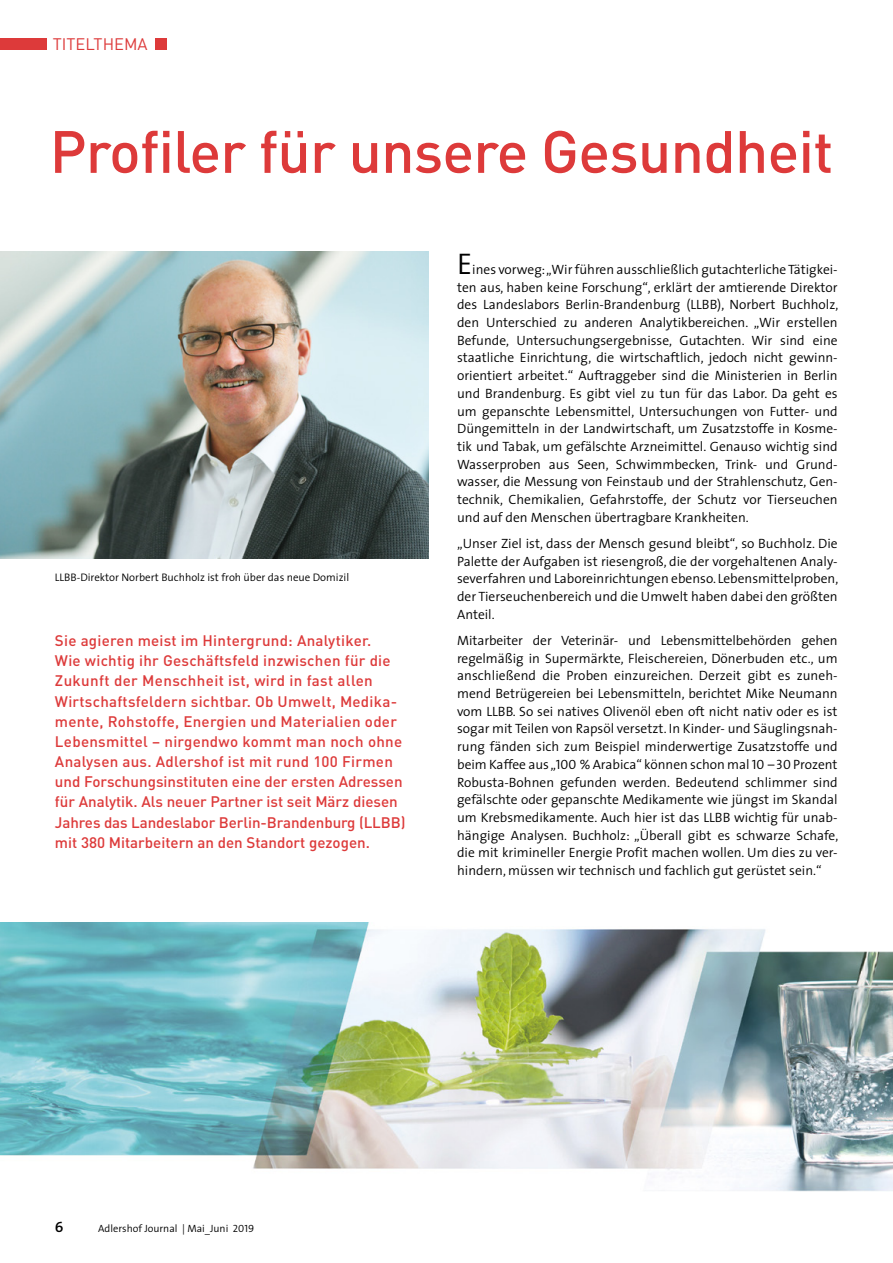
<style>
.page{position:relative;width:893px;height:1263px;background:#fff}
.page>*{position:absolute;margin:0;border:0;box-sizing:border-box;transform-origin:0 0}
.t1{font:500 58.8px "DIN";letter-spacing:-.01em;color:#dd3a3a}
.t2{font:300 30px "The Sans";color:#000}
.t3{font:16.5px "DIN";color:#dd3a3a}
.t4{font:500 15.15px/20.1px "DIN";letter-spacing:.015em;color:#dd3a3a}
.t5{font:15px "The Mix Semi Bold Caps";color:#000}
.t6{font:300 13.5px/17.7px "The Sans";color:#000;text-align:justify}
.t7{font:300 10.95px "The Sans";color:#000}
.t8{font:300 10.5px "The Sans";color:#000}
.s1{font-family:"The Sans Semi Light Caps";font-weight:400}
</style>
<div class="page">
<img style="left:0;top:251px;width:428px;height:307px">
<div style="left:0;top:39px;width:47px;height:11px;background:#dd3a3a"></div>
<div style="left:155px;top:39px;width:12px;height:11px;background:#dd3a3a"></div>
<img style="left:0;top:922px;width:893px;height:270px">
<p class="t3" style="left:53px;top:34px;width:96px">TITELTHEMA</p>
<h1 class="t1" style="left:50px;top:114px;width:785px">Profiler für unsere Gesundheit</h1>
<p class="t7" style="left:55px;top:568px;width:296px">LLBB-Direktor Norbert Buchholz ist froh über das neue Domizil</p>
<p class="t4" style="left:55px;top:630px;width:352px">Sie agieren meist im Hintergrund: Analytiker.<br>Wie wichtig ihr Geschäftsfeld inzwischen für die Zukunft der Menschheit ist, wird in fast allen Wirtschaftsfeldern sichtbar. Ob Umwelt, Medika&shy;mente, Rohstoffe, Energien und Materialien oder Lebensmittel – nirgendwo kommt man noch ohne Analysen aus. Adlershof ist mit rund 100 Firmen und Forschungsinstituten eine der ersten Adressen für Analytik. Als neuer Partner ist seit März diesen Jahres das Landeslabor Berlin-Brandenburg (LLBB) mit 380 Mitarbeitern an den Standort gezogen.</p>
<h2 class="t2" style="left:457px;top:239px;width:17px">E</h2>
<p class="t6" style="left:457px;top:260px;width:383px;text-indent:15px">ines vorweg: „Wir führen ausschließlich gutachterliche Tätigkei&shy;ten aus, haben keine Forschung“, erklärt der amtierende Direktor des Landeslabors Berlin-Brandenburg (LLBB), Norbert Buchholz, den Unterschied zu anderen Analytikbereichen. „Wir erstellen Befunde, Untersuchungsergebnisse, Gutachten. Wir sind eine staatliche Einrichtung, die wirtschaftlich, jedoch nicht gewinn&shy;orientiert arbeitet.“ Auftraggeber sind die Ministerien in Berlin und Brandenburg. Es gibt viel zu tun für das Labor. Da geht es um gepanschte Lebensmittel, Untersuchungen von Futter- und Düngemitteln in der Landwirtschaft, um Zusatzstoffe in Kosme&shy;tik und Tabak, um gefälschte Arzneimittel. Genauso wichtig sind Wasserproben aus Seen, Schwimmbecken, Trink- und Grund&shy;wasser, die Messung von Feinstaub und der Strahlenschutz, Gen&shy;technik, Chemikalien, Gefahrstoffe, der Schutz vor Tierseuchen und auf den Menschen übertragbare Krankheiten.</p>
<p class="t6" style="left:457px;top:534px;width:383px">„Unser Ziel ist, dass der Mensch gesund bleibt“, so Buchholz. Die Palette der Aufgaben ist riesengroß, die der vorgehaltenen Analy&shy;severfahren und Laboreinrichtungen ebenso. Lebensmittelproben, der Tierseuchenbereich und die Umwelt haben dabei den größten Anteil.</p>
<p class="t6" style="left:457px;top:631px;width:383px">Mitarbeiter der Veterinär- und Lebensmittelbehörden gehen regelmäßig in Supermärkte, Fleischereien, Dönerbuden etc., um anschließend die Proben einzureichen. Derzeit gibt es zuneh&shy;mend Betrügereien bei Lebensmitteln, berichtet Mike Neumann vom LLBB. So sei natives Olivenöl eben oft nicht nativ oder es ist sogar mit Teilen von Rapsöl versetzt. In Kinder- und Säuglingsnah&shy;rung fänden sich zum Beispiel minderwertige Zusatzstoffe und beim Kaffee aus „<span class="s1">100</span> % Arabica“ können schon mal <span class="s1">10 –30</span> Prozent Robusta-Bohnen gefunden werden. Bedeutend schlimmer sind gefälschte oder gepanschte Medikamente wie jüngst im Skandal um Krebsmedikamente. Auch hier ist das LLBB wichtig für unab&shy;hängige Analysen. Buchholz: „Überall gibt es schwarze Schafe, die mit krimineller Energie Profit machen wollen. Um dies zu ver&shy;hindern, müssen wir technisch und fachlich gut gerüstet sein.“</p>
<p class="t5" style="left:55px;top:1214px;width:10px">6</p>
<p class="t8" style="left:98px;top:1220px;width:157px">Adlershof Journal | Mai_Juni <span class="s1">2019</span></p>
</div>
